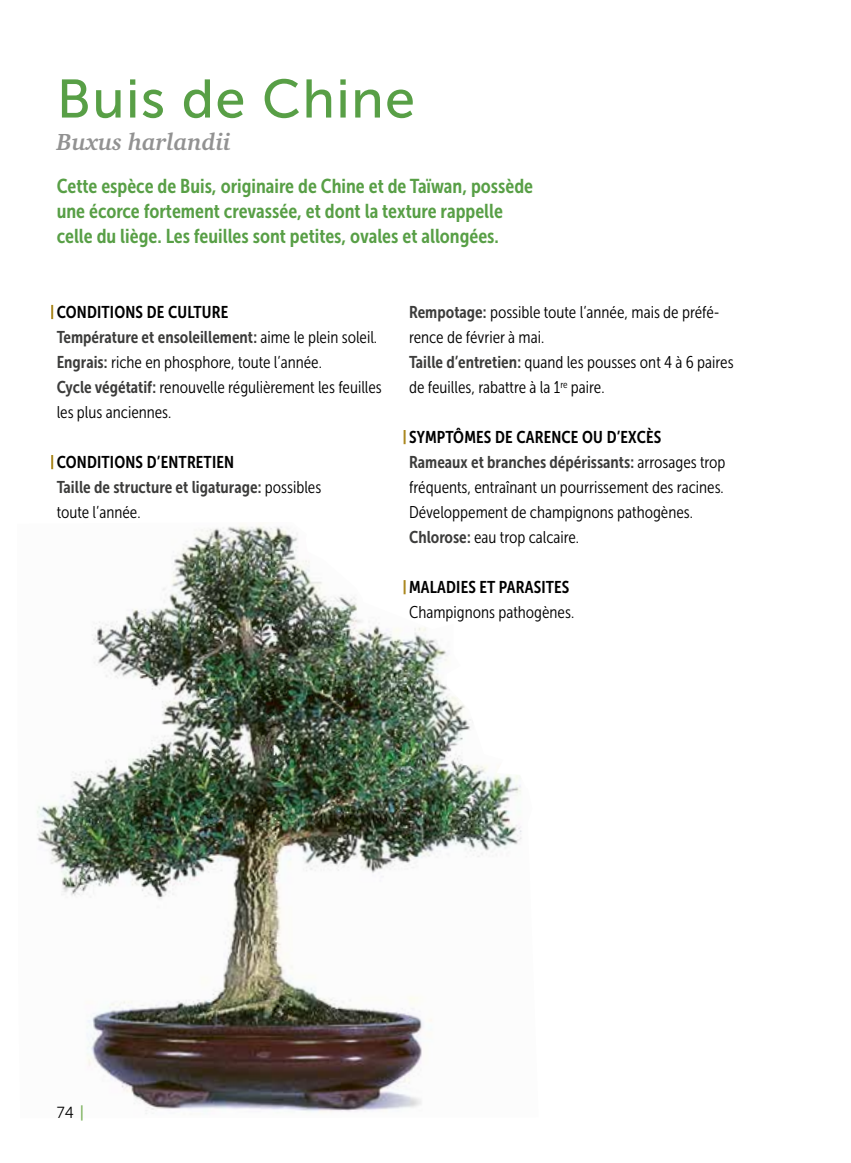
<style>
.page{position:relative;width:851px;height:1163px;background:#fff}
.page>*{position:absolute;margin:0;border:0;box-sizing:border-box;transform-origin:0 0}
.t1{font:54px "Museo Sans 500";letter-spacing:.025em;color:#589f46}
.t2{font:italic 700 24px "UV Charter";color:#929292}
.t3{font:20px/25px "Museo Sans Cond 700";color:#589f46}
.t4{font:17px/25px "Museo Sans Cond 300";color:#000}
.t5{font:17px/25px "Museo Sans Cond 700";color:#3c3c3b}
.t6{font:17px "Museo Sans Cond 700";letter-spacing:.01em;color:#000}
.t7{font:16px "Museo Sans 300";color:#000;scale:.95 1}
.s1{color:#000}
.s2{font-family:"Museo Sans Cond 300";color:#000}
.s3{font-family:"Museo Sans Cond 700";color:#3c3c3b}
.s4{font-family:"Museo Sans 500";color:#77ae57}
</style>
<div class="page">
<svg style="left:51px;top:305px;width:2px;height:14px"></svg>
<svg style="left:51px;top:455px;width:2px;height:14px"></svg>
<img style="left:37px;top:526px;width:485px;height:588px">
<svg style="left:403px;top:430px;width:2px;height:14px"></svg>
<svg style="left:403px;top:580px;width:2px;height:14px"></svg>
<h1 class="t1" style="left:57px;top:69px;width:360px">Buis de Chine</h1>
<h2 class="t2" style="left:57px;top:127px;width:175px">Buxus harlandii</h2>
<p class="t3" style="left:57px;top:173px;width:478px">Cette espèce de Buis, originaire de Chine et de Taïwan, possède une écorce fortement crevassée, et dont la texture rappelle celle du liège. Les feuilles sont petites, ovales et allongées.</p>
<p class="t5" style="left:57px;top:299px;width:322px"><span class="s1">CONDITIONS DE CULTURE<br></span>Température et ensoleillement : <span class="s2">aime le plein soleil.</span></p>
<p class="t4" style="left:57px;top:349px;width:326px"><span class="s3">Engrais :</span> riche en phosphore, toute l’année.<br><span class="s3">Cycle végétatif :</span> renouvelle régulièrement les feuilles les plus anciennes.</p>
<p class="t5" style="left:57px;top:449px;width:266px"><span class="s1">CONDITIONS D’ENTRETIEN<br></span>Taille de structure et ligaturage : <span class="s2">possibles</span></p>
<p class="t4" style="left:57px;top:499px;width:85px">toute l’année.</p>
<p class="t4" style="left:409px;top:299px;width:326px"><span class="s3">Rempotage :</span> possible toute l’année, mais de préfé&shy;rence de février à mai.<br><span class="s3">Taille d’entretien :</span> quand les pousses ont 4 à 6 paires de feuilles, rabattre à la 1<sup>re</sup> paire.</p>
<p class="t5" style="left:409px;top:424px;width:318px"><span class="s1">SYMPTÔMES DE CARENCE OU D’EXCÈS<br></span>Rameaux et branches dépérissants : <span class="s2">arrosages trop</span></p>
<p class="t4" style="left:409px;top:474px;width:316px">fréquents, entraînant un pourrissement des racines.<br>Développement de champignons pathogènes.<br><span class="s3">Chlorose :</span> eau trop calcaire.</p>
<p class="t6" style="left:409px;top:577px;width:162px">MALADIES ET PARASITES</p>
<p class="t4" style="left:409px;top:599px;width:166px">Champignons pathogènes.</p>
<p class="t7" style="left:57px;top:1103px;width:30px">74 <span class="s4">|</span></p>
</div>
